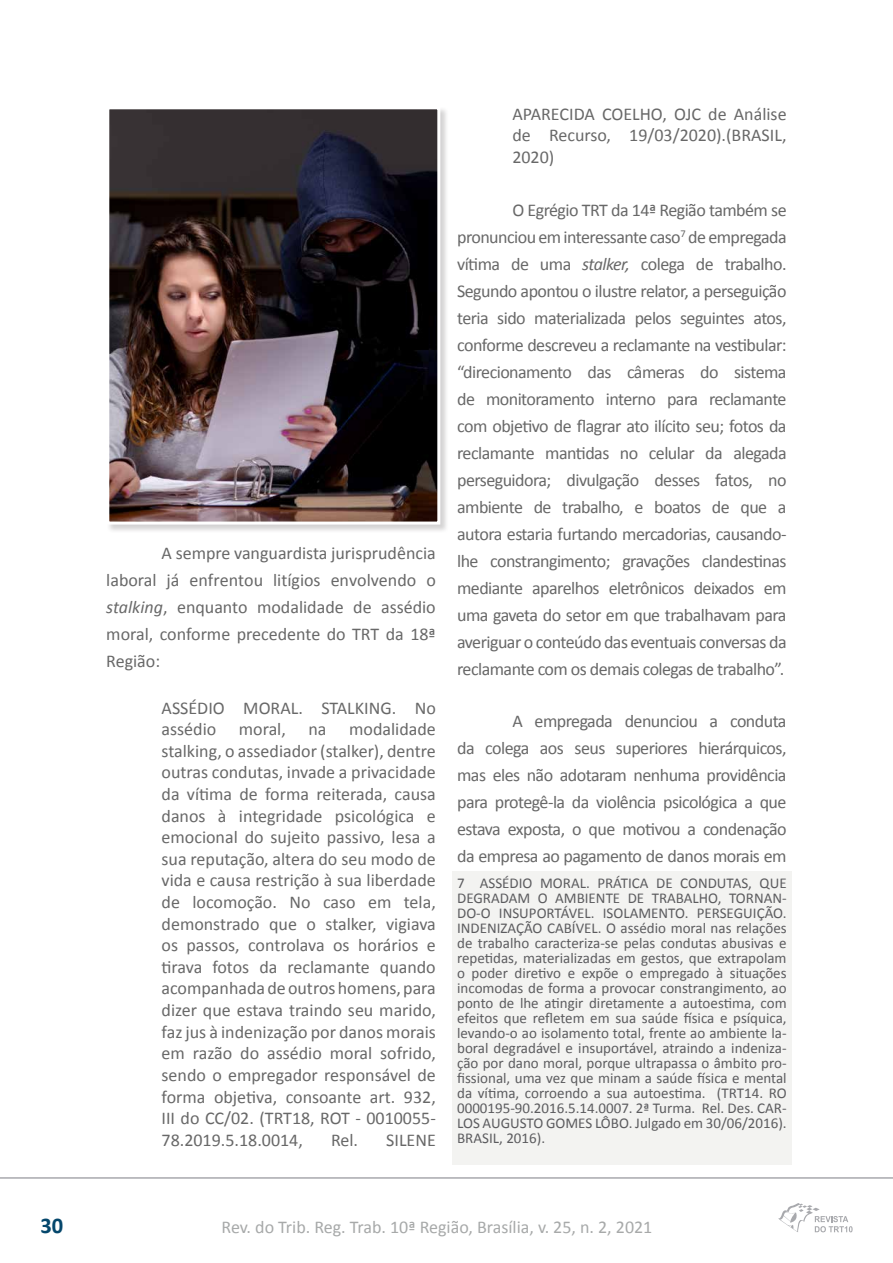
<style>
.page{position:relative;width:893px;height:1263px;background:#fff}
.page>*{position:absolute;margin:0;border:0;box-sizing:border-box;transform-origin:0 0}
.t1{font:700 22.5px "Calibri";color:#05476c}
.t2{font:18px/27px "Calibri";color:#686868;text-align:justify}
.t3{font:18px "Calibri";color:#a7a9a9}
.t4{font:15px/15px "Calibri";color:#5c5c5f;text-align:justify}
.s1{font-style:italic}
</style>
<div class="page">
<hr style="left:0;top:1177px;width:893px;height:2px;background:#a8a9ad">
<svg style="left:778px;top:1203px;width:75px;height:30px"></svg>
<div style="left:452px;top:872px;width:340px;height:293px;background:#f3f3f1"></div>
<div style="left:106px;top:106px;width:343px;height:427px;background:#231f20;opacity:.2"></div>
<img style="left:110px;top:110px;width:326px;height:410px">
<div style="left:106px;top:106px;width:334px;height:418px;border:3px solid #fff"></div>
<p class="t2" style="left:106px;top:539px;width:331px;text-indent:55px">A sempre vanguardista jurisprudência laboral já enfrentou litígios envolvendo o <span class="s1">stalking</span>, enquanto modalidade de assédio moral, conforme precedente do TRT da 18ª Região:</p>
<p class="t2" style="left:162px;top:697px;width:276px;line-height:21.6px">ASSÉDIO MORAL. STALKING. No assédio</p>
<p class="t2" style="left:162px;top:718px;width:276px;line-height:21.6px;text-indent:188px">modalidade stalking, o assediador (stalker), dentre outras condutas, invade a privacidade da vítima de forma reiterada, causa danos à integridade psicológica e emocional do sujeito passivo, lesa a sua reputação, altera do seu modo de vida e causa restrição à sua liberdade de locomoção. No caso em tela, demonstrado que o stalker, vigiava os passos, controlava os horários e tirava fotos da reclamante quando acompanhada de outros homens, para dizer que estava traindo seu marido, faz jus à indenização por danos morais em razão do assédio moral sofrido, sendo o empregador responsável de forma objetiva, consoante art. 932, III do CC/02. (TRT18, ROT - 0010055- 78.2019.5.18.0014,</p>
<p class="t2" style="left:239px;top:716px;width:49px">moral,</p>
<p class="t2" style="left:308px;top:716px;width:20px">na</p>
<p class="t2" style="left:331px;top:1126px;width:29px">Rel.</p>
<p class="t2" style="left:386px;top:1126px;width:51px">SILENE</p>
<p class="t2" style="left:512px;top:103px;width:276px;line-height:21.6px">APARECIDA COELHO, OJC de Análise de Recurso, 19/03/2020).(BRASIL, 2020)</p>
<p class="t2" style="left:457px;top:196px;width:331px;text-indent:55px">O Egrégio TRT da 14ª Região também se pronunciou em interessante caso<sup>7</sup> de empregada vítima de uma <span class="s1">stalker,</span> colega de trabalho.<br>Segundo apontou o ilustre relator, a perseguição teria sido materializada pelos seguintes atos, conforme descreveu a reclamante na vestibular: “direcionamento das câmeras do sistema de monitoramento interno para reclamante com objetivo de flagrar ato ilícito seu; fotos da reclamante mantidas no celular da alegada perseguidora; divulgação desses fatos, no ambiente de trabalho, e boatos de que a autora estaria furtando mercadorias, causando&shy;lhe constrangimento; gravações clandestinas mediante aparelhos eletrônicos deixados em uma gaveta do setor em que trabalhavam para averiguar o conteúdo das eventuais conversas da reclamante com os demais colegas de trabalho”.</p>
<p class="t2" style="left:457px;top:708px;width:331px;text-indent:55px">A empregada denunciou a conduta da colega aos seus superiores hierárquicos, mas eles não adotaram nenhuma providência para protegê-la da violência psicológica a que estava exposta, o que motivou a condenação da empresa ao pagamento de danos morais em</p>
<p class="t4" style="left:457px;top:875px;width:331px">7 ASSÉDIO MORAL. PRÁTICA DE CONDUTAS, QUE DEGRADAM O AMBIENTE DE TRABALHO, TORNAN-DO-O INSUPORTÁVEL. ISOLAMENTO. PERSEGUIÇÃO.<br>INDENIZAÇÃO CABÍVEL. O assédio moral nas relações de trabalho caracteriza-se pelas condutas abusivas e repetidas, materializadas em gestos, que extrapolam o poder diretivo e expõe o empregado à situações incomodas de forma a provocar constrangimento, ao ponto de lhe atingir diretamente a autoestima, com efeitos que refletem em sua saúde física e psíquica, levando-o ao isolamento total, frente ao ambiente la&shy;boral degradável e insuportável, atraindo a indeniza&shy;ção por dano moral, porque ultrapassa o âmbito pro&shy;fissional, uma vez que minam a saúde física e mental da vítima, corroendo a sua autoestima. (TRT14. RO 0000195-90.2016.5.14.0007. 2ª Turma. Rel. Des. CAR-LOS AUGUSTO GOMES LÔBO. Julgado em 30/06/2016).<br>BRASIL, 2016).</p>
<p class="t1" style="left:40px;top:1211px;width:24px">30</p>
<p class="t3" style="left:222px;top:1215px;width:432px">Rev. do Trib. Reg. Trab. 10ª Região, Brasília, v. 25, n. 2, 2021</p>
</div>
